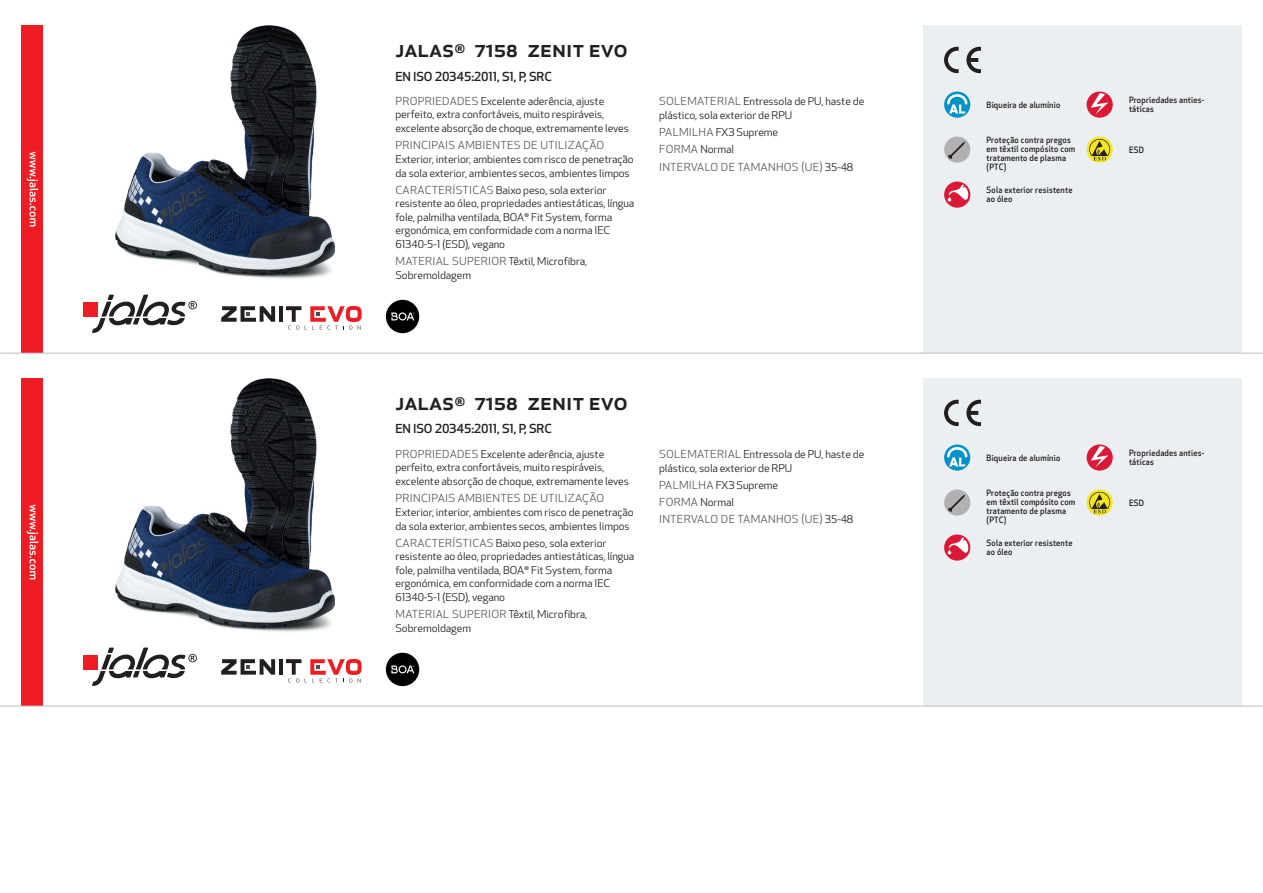
<style>
.page{position:relative;width:1263px;height:893px;background:#fff}
.page>*{position:absolute;margin:0;border:0;box-sizing:border-box;transform-origin:0 0}
.Produkt_namn{font:500 24px "Apex New";color:#231f20}
.Ingress{font:500 12.15px "Apex New";letter-spacing:-.015em;color:#231f20;scale:1.06 1}
.Funktion{font:10.8px "Apex New";letter-spacing:.025em;color:#57585a;scale:1.06 1}
.Funktion-2{font:10.5px/13.6px "Apex New";letter-spacing:-.01em;color:#231f20;scale:1.06 1}
.Funktion_body{font:500 8.55px/9px "Apex New";letter-spacing:.025em;color:#231f20;scale:.95 1}
.s1{font-size:10.8px;color:#57585a}
.s2{font-size:10.5px;color:#231f20}
</style>
<div class="page">
<img style="left:116px;top:26px;width:219px;height:253px">
<div style="left:83px;top:302px;width:15px;height:14px;background:#ee1d23"></div>
<svg style="left:92px;top:295px;width:105px;height:38px"></svg>
<hr style="left:279px;top:306px;width:4px;height:16px;background:#231f20">
<svg style="left:221px;top:306px;width:54px;height:16px"></svg>
<svg style="left:286px;top:306px;width:76px;height:24px"></svg>
<div style="left:386px;top:300px;width:33px;height:33px;background:#000001;border-radius:50%"></div>
<svg style="left:391px;top:312px;width:23px;height:8px"></svg>
<div style="left:21px;top:26px;width:22px;height:327px;background:#ee1d23"></div>
<svg style="left:27px;top:152px;width:11px;height:75px"></svg>
<div style="left:923px;top:26px;width:319px;height:327px;background:#eceff1"></div>
<svg style="left:966px;top:47px;width:15px;height:26px"></svg>
<svg style="left:944px;top:47px;width:15px;height:26px"></svg>
<svg style="left:944px;top:92px;width:26px;height:26px"></svg>
<svg style="left:947px;top:94px;width:20px;height:20px"></svg>
<div style="left:944px;top:137px;width:26px;height:26px;background:#b3b0b3;border-radius:50%"></div>
<svg style="left:948px;top:141px;width:17px;height:18px"></svg>
<svg style="left:944px;top:182px;width:26px;height:26px"></svg>
<svg style="left:948px;top:185px;width:20px;height:17px"></svg>
<svg style="left:1086px;top:92px;width:27px;height:26px"></svg>
<svg style="left:1091px;top:93px;width:17px;height:22px"></svg>
<svg style="left:1086px;top:137px;width:27px;height:26px"></svg>
<svg style="left:1089px;top:139px;width:21px;height:21px"></svg>
<img style="left:116px;top:378px;width:219px;height:254px">
<div style="left:83px;top:654px;width:15px;height:15px;background:#ee1d23"></div>
<svg style="left:92px;top:648px;width:105px;height:38px"></svg>
<hr style="left:279px;top:659px;width:4px;height:16px;background:#231f20">
<svg style="left:221px;top:659px;width:54px;height:16px"></svg>
<svg style="left:286px;top:659px;width:76px;height:23px"></svg>
<div style="left:386px;top:653px;width:33px;height:33px;background:#000001;border-radius:50%"></div>
<svg style="left:391px;top:665px;width:23px;height:8px"></svg>
<div style="left:21px;top:378px;width:22px;height:328px;background:#ee1d23"></div>
<svg style="left:27px;top:505px;width:11px;height:74px"></svg>
<div style="left:923px;top:378px;width:319px;height:328px;background:#eceff1"></div>
<svg style="left:966px;top:400px;width:15px;height:26px"></svg>
<svg style="left:944px;top:400px;width:15px;height:26px"></svg>
<svg style="left:944px;top:444px;width:26px;height:27px"></svg>
<svg style="left:947px;top:447px;width:20px;height:19px"></svg>
<div style="left:944px;top:489px;width:26px;height:27px;background:#b3b0b3;border-radius:50%"></div>
<svg style="left:948px;top:494px;width:17px;height:18px"></svg>
<svg style="left:944px;top:534px;width:26px;height:27px"></svg>
<svg style="left:948px;top:537px;width:20px;height:17px"></svg>
<svg style="left:1086px;top:444px;width:27px;height:27px"></svg>
<svg style="left:1091px;top:446px;width:17px;height:21px"></svg>
<svg style="left:1086px;top:489px;width:27px;height:27px"></svg>
<svg style="left:1089px;top:492px;width:21px;height:21px"></svg>
<hr style="left:0;top:353px;width:1263px;height:1px;background:#bcbdc0">
<hr style="left:0;top:706px;width:1263px;height:1px;background:#bcbdc0">
<p class="Produkt_namn" style="left:395px;top:33px;width:234px">JALAS<sup>®</sup> 7158 ZENIT EVO</p>
<p class="Ingress" style="left:395px;top:68px;width:149px">EN ISO 20345:2011, S1, P, SRC</p>
<p class="Funktion-2" style="left:395px;top:94px;width:222px"><span class="s1">PROPRIEDADES</span> Excelente aderência, ajuste perfeito, extra confortáveis, muito respiráveis, excelente absorção de choque, extremamente leves</p>
<p class="Funktion" style="left:395px;top:139px;width:199px">PRINCIPAIS AMBIENTES DE UTILIZAÇÃO</p>
<p class="Funktion-2" style="left:395px;top:152px;width:226px">Exterior, interior, ambientes com risco de penetração da sola exterior, ambientes secos, ambientes limpos</p>
<p class="Funktion-2" style="left:395px;top:183px;width:227px"><span class="s1">CARACTERÍSTICAS</span> Baixo peso, sola exterior resistente ao óleo, propriedades antiestáticas, língua fole, palmilha ventilada, BOA<sup>®</sup> Fit System, forma ergonómica, em conformidade com a norma IEC 61340-5-1 (ESD), vegano</p>
<p class="Funktion-2" style="left:395px;top:255px;width:182px"><span class="s1">MATERIAL SUPERIOR</span> Têxtil, Microfibra,<br>Sobremoldagem</p>
<p class="Funktion-2" style="left:659px;top:94px;width:195px"><span class="s1">SOLEMATERIAL</span> Entressola de PU, haste de plástico, sola exterior de RPU</p>
<p class="Funktion-2" style="left:659px;top:124px;width:114px;line-height:17.2px"><span class="s1">PALMILHA</span> FX3 Supreme<br><span class="s1">FORMA</span> Normal</p>
<p class="Funktion" style="left:659px;top:160px;width:185px">INTERVALO DE TAMANHOS (UE) <span class="s2">35-48</span></p>
<p class="Produkt_namn" style="left:395px;top:385px;width:234px">JALAS<sup>®</sup> 7158 ZENIT EVO</p>
<p class="Ingress" style="left:395px;top:421px;width:149px">EN ISO 20345:2011, S1, P, SRC</p>
<p class="Funktion-2" style="left:395px;top:447px;width:222px"><span class="s1">PROPRIEDADES</span> Excelente aderência, ajuste perfeito, extra confortáveis, muito respiráveis, excelente absorção de choque, extremamente leves</p>
<p class="Funktion" style="left:395px;top:492px;width:199px">PRINCIPAIS AMBIENTES DE UTILIZAÇÃO</p>
<p class="Funktion-2" style="left:395px;top:505px;width:226px">Exterior, interior, ambientes com risco de penetração da sola exterior, ambientes secos, ambientes limpos</p>
<p class="Funktion-2" style="left:395px;top:536px;width:227px"><span class="s1">CARACTERÍSTICAS</span> Baixo peso, sola exterior resistente ao óleo, propriedades antiestáticas, língua fole, palmilha ventilada, BOA<sup>®</sup> Fit System, forma ergonómica, em conformidade com a norma IEC 61340-5-1 (ESD), vegano</p>
<p class="Funktion-2" style="left:395px;top:608px;width:182px"><span class="s1">MATERIAL SUPERIOR</span> Têxtil, Microfibra,<br>Sobremoldagem</p>
<p class="Funktion-2" style="left:659px;top:447px;width:195px"><span class="s1">SOLEMATERIAL</span> Entressola de PU, haste de plástico, sola exterior de RPU</p>
<p class="Funktion-2" style="left:659px;top:477px;width:114px;line-height:17.2px"><span class="s1">PALMILHA</span> FX3 Supreme<br><span class="s1">FORMA</span> Normal</p>
<p class="Funktion" style="left:659px;top:513px;width:185px">INTERVALO DE TAMANHOS (UE) <span class="s2">35-48</span></p>
<p class="Funktion_body" style="left:986px;top:100px;width:79px">Biqueira de alumínio</p>
<p class="Funktion_body" style="left:986px;top:136px;width:95px">Proteção contra pregos em têxtil compósito com tratamento de plasma (PTC)</p>
<p class="Funktion_body" style="left:986px;top:186px;width:92px">Sola exterior resistente ao óleo</p>
<p class="Funktion_body" style="left:1129px;top:96px;width:81px">Propriedades anties&shy;táticas</p>
<p class="Funktion_body" style="left:1129px;top:145px;width:17px">ESD</p>
<p class="Funktion_body" style="left:986px;top:453px;width:79px">Biqueira de alumínio</p>
<p class="Funktion_body" style="left:986px;top:488px;width:95px">Proteção contra pregos em têxtil compósito com tratamento de plasma (PTC)</p>
<p class="Funktion_body" style="left:986px;top:539px;width:92px">Sola exterior resistente ao óleo</p>
<p class="Funktion_body" style="left:1129px;top:449px;width:81px">Propriedades anties&shy;táticas</p>
<p class="Funktion_body" style="left:1129px;top:498px;width:17px">ESD</p>
</div>
